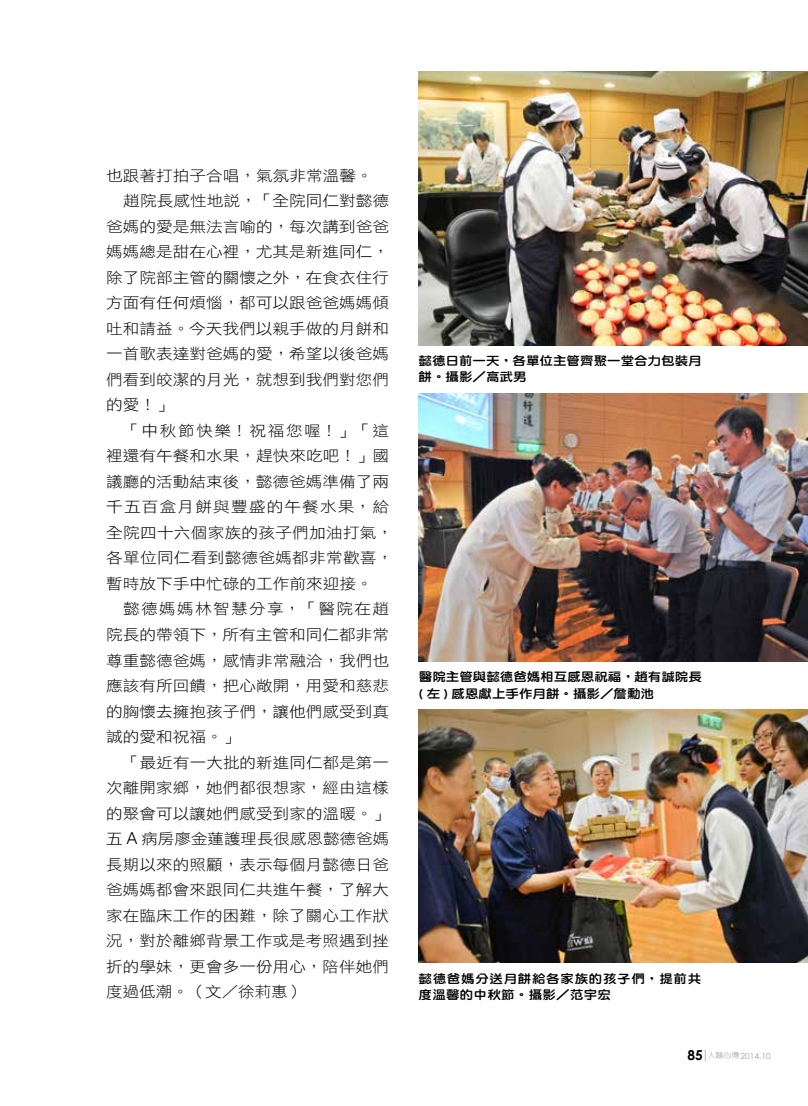
<style>
.page{position:relative;width:808px;height:1106px;background:#fff}
.page>*{position:absolute;margin:0;border:0;box-sizing:border-box;transform-origin:0 0}
.t1{font:15px "DF Hei Std W3";color:#000;scale:1.11 1}
.t2{font:15px "DF Hei Std W3";color:#000;scale:1.1 1}
.t3{font:15px "DF Hei Std W3";letter-spacing:.07em;color:#000;scale:1.11 1}
.t4{font:15px "DF Hei Std W3";letter-spacing:.095em;color:#000;scale:1.11 1}
.t5{font:15px "DF Hei Std W3";letter-spacing:.08em;color:#000;scale:1.11 1}
.t6{font:12.15px/16.5px "DF Yuan Std W8";color:#000;scale:1.11 1}
.t7{font:12.15px/16.5px "DF Yuan Std W8";letter-spacing:.05em;color:#000;scale:1.11 1}
.t8{font:8.4px "Century Gothic";color:#9fa0a0}
.s1{font-family:"Helvetica Neue";font-weight:300;font-size:16.5px}
.s2{font-weight:700;font-size:13.65px;color:#000}
.s3{font-family:"Lin Gothic";font-weight:300;font-size:7.65px}
</style>
<div class="page">
<svg style="left:705px;top:1049px;width:1px;height:12px"></svg>
<img style="left:419px;top:709px;width:389px;height:253px">
<img style="left:419px;top:71px;width:389px;height:274px">
<img style="left:419px;top:393px;width:389px;height:268px">
<p class="t1" style="left:106px;top:167px;width:242px">也跟著打拍子合唱，氣氛非常溫馨。</p>
<p class="t1" style="left:123px;top:193px;width:241px">趙院長感性地說，「全院同仁對懿德</p>
<p class="t1" style="left:106px;top:218px;width:256px">爸媽的愛是無法言喻的，每次講到爸爸</p>
<p class="t1" style="left:106px;top:244px;width:256px">媽媽總是甜在心裡，尤其是新進同仁，</p>
<p class="t1" style="left:106px;top:269px;width:256px">除了院部主管的關懷之外，在食衣住行</p>
<p class="t1" style="left:106px;top:295px;width:256px">方面有任何煩惱，都可以跟爸爸媽媽傾</p>
<p class="t1" style="left:106px;top:320px;width:256px">吐和請益。今天我們以親手做的月餅和</p>
<p class="t1" style="left:106px;top:346px;width:256px">一首歌表達對爸媽的愛，希望以後爸媽</p>
<p class="t1" style="left:106px;top:371px;width:256px">們看到皎潔的月光，就想到我們對您們</p>
<p class="t1" style="left:106px;top:397px;width:62px">的愛！」</p>
<p class="t4" style="left:123px;top:422px;width:241px">「中秋節快樂！祝福您喔！」「這</p>
<p class="t1" style="left:106px;top:448px;width:256px">裡還有午餐和水果，趕快來吃吧！」國</p>
<p class="t1" style="left:106px;top:473px;width:256px">議廳的活動結束後，懿德爸媽準備了兩</p>
<p class="t3" style="left:106px;top:499px;width:256px">千五百盒月餅與豐盛的午餐水果，給</p>
<p class="t1" style="left:106px;top:524px;width:260px">全院四十六個家族的孩子們加油打氣，</p>
<p class="t1" style="left:106px;top:550px;width:260px">各單位同仁看到懿德爸媽都非常歡喜，</p>
<p class="t1" style="left:106px;top:575px;width:242px">暫時放下手中忙碌的工作前來迎接。</p>
<p class="t5" style="left:123px;top:601px;width:241px">懿德媽媽林智慧分享，「醫院在趙</p>
<p class="t1" style="left:106px;top:626px;width:256px">院長的帶領下，所有主管和同仁都非常</p>
<p class="t1" style="left:106px;top:652px;width:256px">尊重懿德爸媽，感情非常融洽，我們也</p>
<p class="t1" style="left:106px;top:677px;width:256px">應該有所回饋，把心敞開，用愛和慈悲</p>
<p class="t1" style="left:106px;top:703px;width:256px">的胸懷去擁抱孩子們，讓他們感受到真</p>
<p class="t1" style="left:106px;top:728px;width:122px">誠的愛和祝福。」</p>
<p class="t2" style="left:123px;top:754px;width:243px">「最近有一大批的新進同仁都是第一</p>
<p class="t2" style="left:106px;top:779px;width:259px">次離開家鄉，她們都很想家，經由這樣</p>
<p class="t2" style="left:106px;top:805px;width:259px">的聚會可以讓她們感受到家的溫暖。」</p>
<p class="t2" style="left:106px;top:830px;width:259px">五 <span class="s1">A</span> 病房廖金蓮護理長很感恩懿德爸媽</p>
<p class="t2" style="left:106px;top:856px;width:258px">長期以來的照顧，表示每個月懿德日爸</p>
<p class="t2" style="left:106px;top:881px;width:258px">爸媽媽都會來跟同仁共進午餐，了解大</p>
<p class="t2" style="left:106px;top:907px;width:258px">家在臨床工作的困難，除了關心工作狀</p>
<p class="t2" style="left:106px;top:932px;width:258px">況，對於離鄉背景工作或是考照遇到挫</p>
<p class="t2" style="left:106px;top:958px;width:259px">折的學妹，更會多一份用心，陪伴她們</p>
<p class="t2" style="left:106px;top:983px;width:181px">度過低潮。（文／徐莉惠）</p>
<p class="t6" style="left:419px;top:352px;width:256px">懿德日前一天，各單位主管齊聚一堂合力包裝月餅。攝影／高武男</p>
<p class="t6" style="left:419px;top:668px;width:256px">醫院主管與懿德爸媽相互感恩祝福，趙有誠院長( 左 ) 感恩獻上手作月餅。攝影／詹勳池</p>
<p class="t7" style="left:419px;top:969px;width:256px">懿德爸媽分送月餅給各家族的孩子們，提前共度溫馨的中秋節。攝影／范宇宏</p>
<p class="t8" style="left:688px;top:1050px;width:85px"><span class="s2">85</span> <span class="s3">人醫心傳</span>2014.10</p>
</div>
